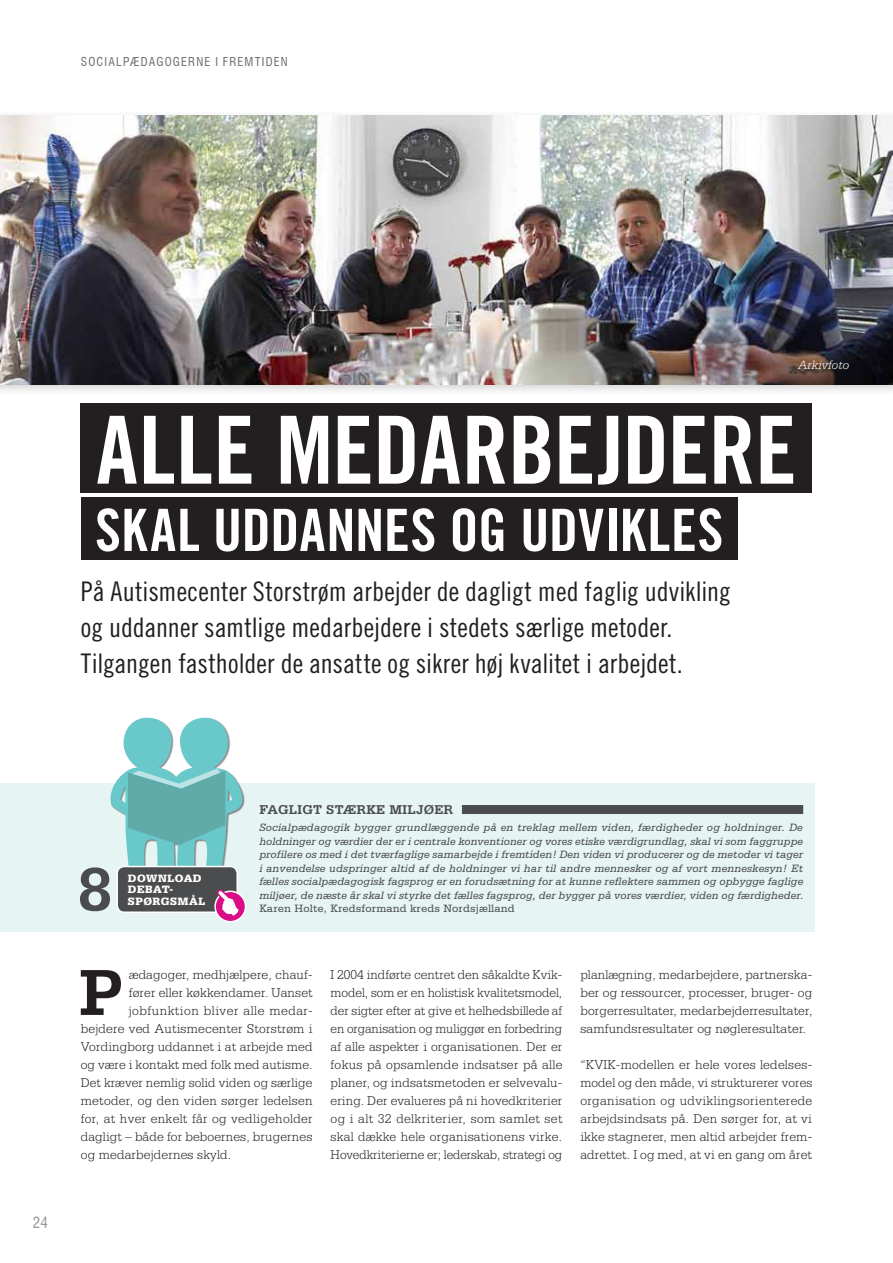
<style>
.page{position:relative;width:893px;height:1263px;background:#fff}
.page>*{position:absolute;margin:0;border:0;box-sizing:border-box;transform-origin:0 0}
.t1{font:93.9px "Trade Gothic Bold Cond Twenty";letter-spacing:-.005em;color:#fff}
.Brødtekst__unicial{font:700 68.55px "Serifa Std";color:#231f20}
.t2{font:700 64.2px "Serifa Std";color:#4b4c4d}
.t3{font:58.35px "Trade Gothic Bold Cond Twenty";color:#fff}
.Heading_2{font:27px/36px "Trade Gothic Cond Eighteen";color:#231f20}
.t4{font:condensed 15px "Swiss 721 BT";color:#939598}
.Brødtekst{font:300 13.5px/18px "Serifa Std";letter-spacing:.01em;color:#231f20;text-align:justify}
.Brødtekst__unicial-2{font:300 13.5px "Serifa Std";letter-spacing:.01em;color:#231f20}
.Brødtekst__unicial-3{font:300 13.5px "Serifa Std";letter-spacing:.035em;color:#231f20}
.t5{font:700 13.5px "Serifa Std";letter-spacing:.01em;color:#4b4c4d}
.t6{font:italic 300 12.75px "Serifa Std";letter-spacing:.01em;color:#fff}
.t7{font:condensed 12px "Swiss 721 BT";letter-spacing:.1em;color:#6c6d70}
.Pejlemærke_tekst{font:italic 11.25px/13.5px "Serifa Std";letter-spacing:.01em;color:#4b4c4d;text-align:justify}
.Pejlemærke_tekst-2{font:11.25px "Serifa Std";letter-spacing:.01em;color:#4b4c4d}
.t8{font:900 11.25px "Serifa Std";letter-spacing:.045em;color:#fff}
</style>
<div class="page">
<div style="left:0;top:110px;width:893px;height:287px;background:#231f20;opacity:.2"></div>
<img style="left:0;top:116px;width:893px;height:269px">
<div style="left:81px;top:497px;width:657px;height:63px;background:#231f20"></div>
<div style="left:81px;top:403px;width:731px;height:90px;background:#231f20"></div>
<div style="left:0;top:783px;width:815px;height:148px;background:#e6f4f4"></div>
<svg style="left:110px;top:718px;width:135px;height:149px"></svg>
<div style="left:462px;top:805px;width:341px;height:9px;background:#4b4c4d"></div>
<div style="left:117px;top:866px;width:120px;height:46px;background:#4b4c4d;border-radius:7px"></div>
<div style="left:116px;top:866px;width:122px;height:47px;border:2px solid #fff;border-radius:7px"></div>
<svg style="left:215px;top:891px;width:30px;height:31px"></svg>
<div style="left:214px;top:890px;width:32px;height:32px;border:2px solid #fff;border-radius:50%"></div>
<svg style="left:215px;top:888px;width:27px;height:30px"></svg>
<p class="t7" style="left:81px;top:54px;width:209px">SOCIALPÆDAGOGERNE I FREMTIDEN</p>
<p class="t6" style="left:798px;top:357px;width:53px">Arkivfoto</p>
<p class="t1" style="left:96px;top:393px;width:702px">ALLE MEDARBEJDERE</p>
<p class="t3" style="left:95px;top:495px;width:630px">SKAL UDDANNES OG UDVIKLES</p>
<h2 class="Heading_2" style="left:81px;top:573px;width:652px">På Autismecenter Storstrøm arbejder de dagligt med faglig udvikling og uddanner samtlige medarbejdere i stedets særlige metoder.<br>Tilgangen fastholder de ansatte og sikrer høj kvalitet i arbejdet.</h2>
<p class="t4" style="left:33px;top:1214px;width:16px">24</p>
<p class="t2" style="left:77px;top:851px;width:37px">8</p>
<p class="t8" style="left:128px;top:872px;width:75px">DOWNLOAD</p>
<p class="t8" style="left:128px;top:883px;width:47px">DEBAT-</p>
<p class="t8" style="left:128px;top:894px;width:79px">SPØRGSMÅL</p>
<p class="t5" style="left:259px;top:801px;width:195px">FAGLIGT STÆRKE MILJØER</p>
<p class="Pejlemærke_tekst" style="left:259px;top:821px;width:546px">Socialpædagogik bygger grundlæggende på en treklag mellem viden, færdigheder og holdninger. De holdninger og værdier der er i centrale konventioner og vores etiske værdigrundlag, skal vi som faggruppe profilere os med i det tværfaglige samarbejde i fremtiden! Den viden vi producerer og de metoder vi tager i anvendelse udspringer altid af de holdninger vi har til andre mennesker og af vort menneskesyn! Et fælles socialpædagogisk fagsprog er en forudsætning for at kunne reflektere sammen og opbygge faglige miljøer, de næste år skal vi styrke det fælles fagsprog, der bygger på vores værdier, viden og færdigheder.</p>
<p class="Pejlemærke_tekst-2" style="left:259px;top:902px;width:257px">Karen Holte, Kredsformand kreds Nordsjælland</p>
<p class="Brødtekst__unicial" style="left:79px;top:952px;width:47px">P</p>
<p class="Brødtekst__unicial-2" style="left:129px;top:967px;width:185px">ædagoger, medhjælpere, chauf-</p>
<p class="Brødtekst__unicial-2" style="left:129px;top:985px;width:185px">fører eller køkkendamer. Uanset</p>
<p class="Brødtekst__unicial-3" style="left:129px;top:1003px;width:185px">jobfunktion bliver alle medar-</p>
<p class="Brødtekst__unicial-2" style="left:81px;top:1021px;width:233px">bejdere ved Autismecenter Storstrøm i</p>
<p class="Brødtekst__unicial-2" style="left:81px;top:1039px;width:233px">Vordingborg uddannet i at arbejde med</p>
<p class="Brødtekst__unicial-2" style="left:81px;top:1057px;width:233px">og være i kontakt med folk med autisme.</p>
<p class="Brødtekst__unicial-2" style="left:81px;top:1075px;width:233px">Det kræver nemlig solid viden og særlige</p>
<p class="Brødtekst__unicial-2" style="left:81px;top:1093px;width:233px">metoder, og den viden sørger ledelsen</p>
<p class="Brødtekst__unicial-2" style="left:81px;top:1111px;width:233px">for, at hver enkelt får og vedligeholder</p>
<p class="Brødtekst__unicial-2" style="left:81px;top:1129px;width:233px">dagligt – både for beboernes, brugernes</p>
<p class="Brødtekst__unicial-2" style="left:81px;top:1147px;width:152px">og medarbejdernes skyld.</p>
<p class="Brødtekst" style="left:331px;top:966px;width:233px">I 2004 indførte centret den såkaldte Kvik&shy;model, som er en holistisk kvalitetsmodel, der sigter efter at give et helhedsbillede af en organisation og muliggør en forbedring af alle aspekter i organisationen. Der er fokus på opsamlende indsatser på alle planer, og indsatsmetoden er selvevalu&shy;ering. Der evalueres på ni hovedkriterier og i alt 32 delkriterier, som samlet set skal dække hele organisationens virke.<br>Hovedkriterierne er; lederskab, strategi og</p>
<p class="Brødtekst" style="left:580px;top:966px;width:233px">planlægning, medarbejdere, partnerska&shy;ber og ressourcer, processer, bruger- og borgerresultater, medarbejderresultater, samfundsresultater og nøgleresultater.</p>
<p class="Brødtekst" style="left:580px;top:1056px;width:233px">“KVIK-modellen er hele vores ledelses&shy;model og den måde, vi strukturerer vores organisation og udviklingsorienterede arbejdsindsats på. Den sørger for, at vi ikke stagnerer, men altid arbejder frem&shy;adrettet. I og med, at vi en gang om året</p>
</div>
